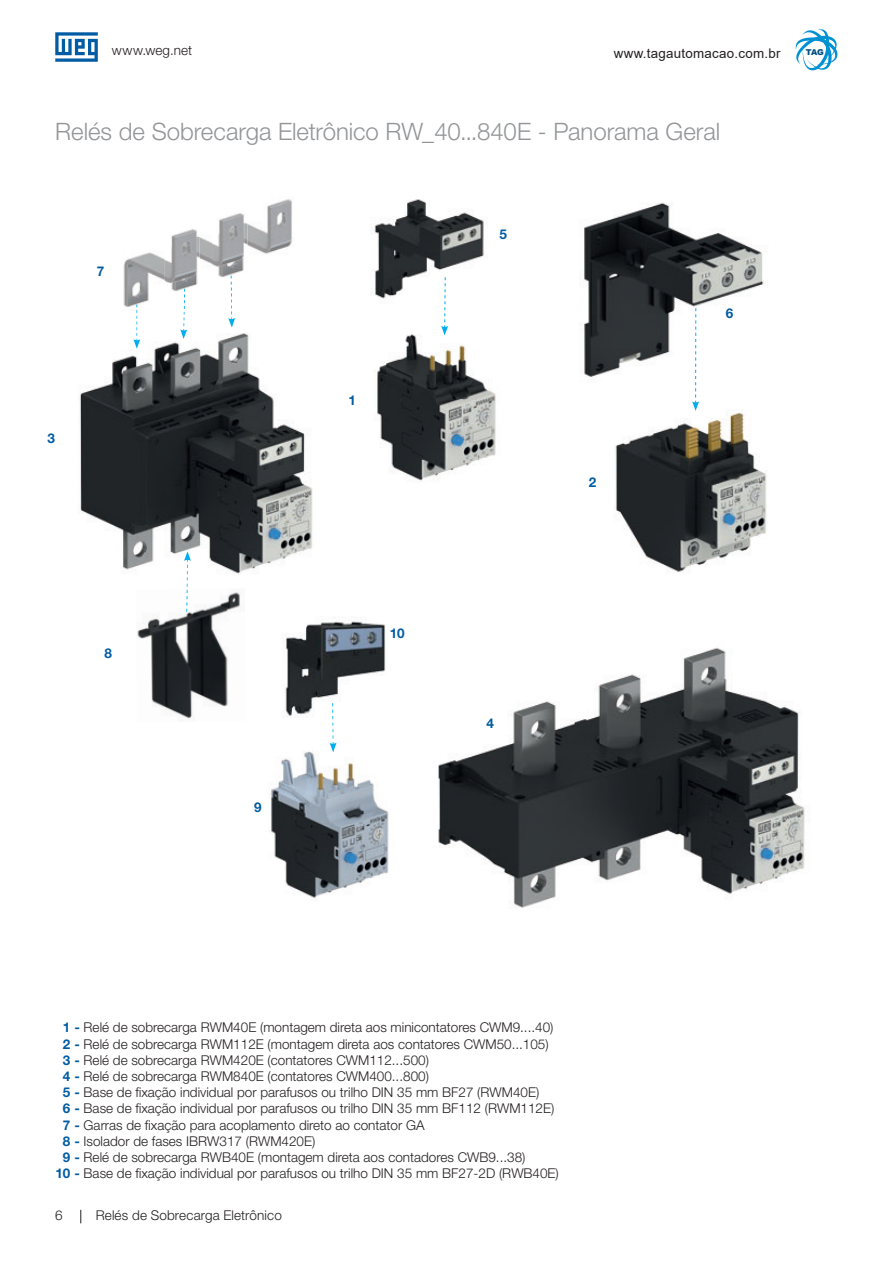
<style>
.page{position:relative;width:893px;height:1263px;background:#fff}
.page>*{position:absolute;margin:0;border:0;box-sizing:border-box;transform-origin:0 0}
.t1{font:300 24px "Helvetica Neue LT Pro";letter-spacing:-.005em;color:#939598}
.t2{font:300 13.5px "Helvetica Neue LT Pro";color:#231f20}
.t3{font:700 13.5px "Helvetica Neue LT Pro";color:#015ca3}
.t4{font:13.35px "Arial";letter-spacing:.02em;color:#231f20}
.t5{font:900 8.1px "Arial";color:#024f80}
.s1{font-weight:700;color:#015ca3}
</style>
<div class="page">
<svg style="left:55px;top:32px;width:43px;height:30px"></svg>
<svg style="left:80px;top:1210px;width:1px;height:13px"></svg>
<img style="left:79px;top:329px;width:234px;height:245px">
<img style="left:580px;top:202px;width:187px;height:370px">
<img style="left:247px;top:199px;width:45px;height:55px">
<img style="left:200px;top:237px;width:12px;height:27px">
<img style="left:212px;top:213px;width:35px;height:65px">
<svg style="left:228px;top:275px;width:7px;height:53px"></svg>
<img style="left:123px;top:252px;width:42px;height:55px">
<svg style="left:133px;top:304px;width:7px;height:45px"></svg>
<img style="left:165px;top:229px;width:35px;height:62px">
<svg style="left:180px;top:289px;width:7px;height:50px"></svg>
<img style="left:371px;top:199px;width:113px;height:100px">
<img style="left:377px;top:334px;width:119px;height:147px">
<img style="left:438px;top:647px;width:367px;height:261px">
<svg style="left:441px;top:276px;width:7px;height:59px"></svg>
<svg style="left:692px;top:308px;width:7px;height:103px"></svg>
<img style="left:137px;top:592px;width:104px;height:127px">
<svg style="left:184px;top:551px;width:7px;height:61px"></svg>
<img style="left:271px;top:751px;width:118px;height:147px">
<img style="left:282px;top:617px;width:104px;height:101px">
<svg style="left:330px;top:703px;width:7px;height:49px"></svg>
<svg style="left:795px;top:29px;width:43px;height:42px"></svg>
<p class="t2" style="left:112px;top:42px;width:82px">www.weg.net</p>
<p class="t4" style="left:614px;top:44px;width:168px">www.tagautomacao.com.br</p>
<p class="t5" style="left:806px;top:46px;width:20px">TAG</p>
<h1 class="t1" style="left:55px;top:117px;width:666px">Relés de Sobrecarga Eletrônico RW_40...840E - Panorama Geral</h1>
<p class="t3" style="left:97px;top:262px;width:9px">7</p>
<p class="t3" style="left:48px;top:429px;width:9px">3</p>
<p class="t3" style="left:105px;top:644px;width:9px">8</p>
<p class="t3" style="left:254px;top:798px;width:9px">9</p>
<p class="t3" style="left:349px;top:392px;width:9px">1</p>
<p class="t3" style="left:390px;top:624px;width:16px">10</p>
<p class="t3" style="left:500px;top:225px;width:9px">5</p>
<p class="t3" style="left:487px;top:714px;width:9px">4</p>
<p class="t3" style="left:589px;top:474px;width:9px">2</p>
<p class="t2" style="left:63px;top:1019px;width:492px"><span class="s1">1 -</span> Relé de sobrecarga RWM40E (montagem direta aos minicontatores CWM9....40)</p>
<p class="t2" style="left:63px;top:1035px;width:487px"><span class="s1">2 -</span> Relé de sobrecarga RWM112E (montagem direta aos contatores CWM50...105)</p>
<p class="t2" style="left:63px;top:1052px;width:368px"><span class="s1">3 -</span> Relé de sobrecarga RWM420E (contatores CWM112...500)</p>
<p class="t2" style="left:63px;top:1068px;width:368px"><span class="s1">4 -</span> Relé de sobrecarga RWM840E (contatores CWM400...800)</p>
<p class="t2" style="left:63px;top:1084px;width:478px"><span class="s1">5 -</span> Base de fixação individual por parafusos ou trilho DIN 35 mm BF27 (RWM40E)</p>
<p class="t2" style="left:63px;top:1100px;width:493px"><span class="s1">6 -</span> Base de fixação individual por parafusos ou trilho DIN 35 mm BF112 (RWM112E)</p>
<p class="t2" style="left:63px;top:1116px;width:363px"><span class="s1">7 -</span> Garras de fixação para acoplamento direto ao contator GA</p>
<p class="t2" style="left:63px;top:1133px;width:254px"><span class="s1">8 -</span> Isolador de fases IBRW317 (RWM420E)</p>
<p class="t2" style="left:63px;top:1149px;width:464px"><span class="s1">9 -</span> Relé de sobrecarga RWB40E (montagem direta aos contadores CWB9...38)</p>
<p class="t2" style="left:56px;top:1165px;width:505px"><span class="s1">10 -</span> Base de fixação individual por parafusos ou trilho DIN 35 mm BF27-2D (RWB40E)</p>
<p class="t2" style="left:55px;top:1207px;width:9px">6</p>
<p class="t2" style="left:96px;top:1207px;width:188px">Relés de Sobrecarga Eletrônico</p>
<p class="t3" style="left:726px;top:304px;width:9px">6</p>
</div>
